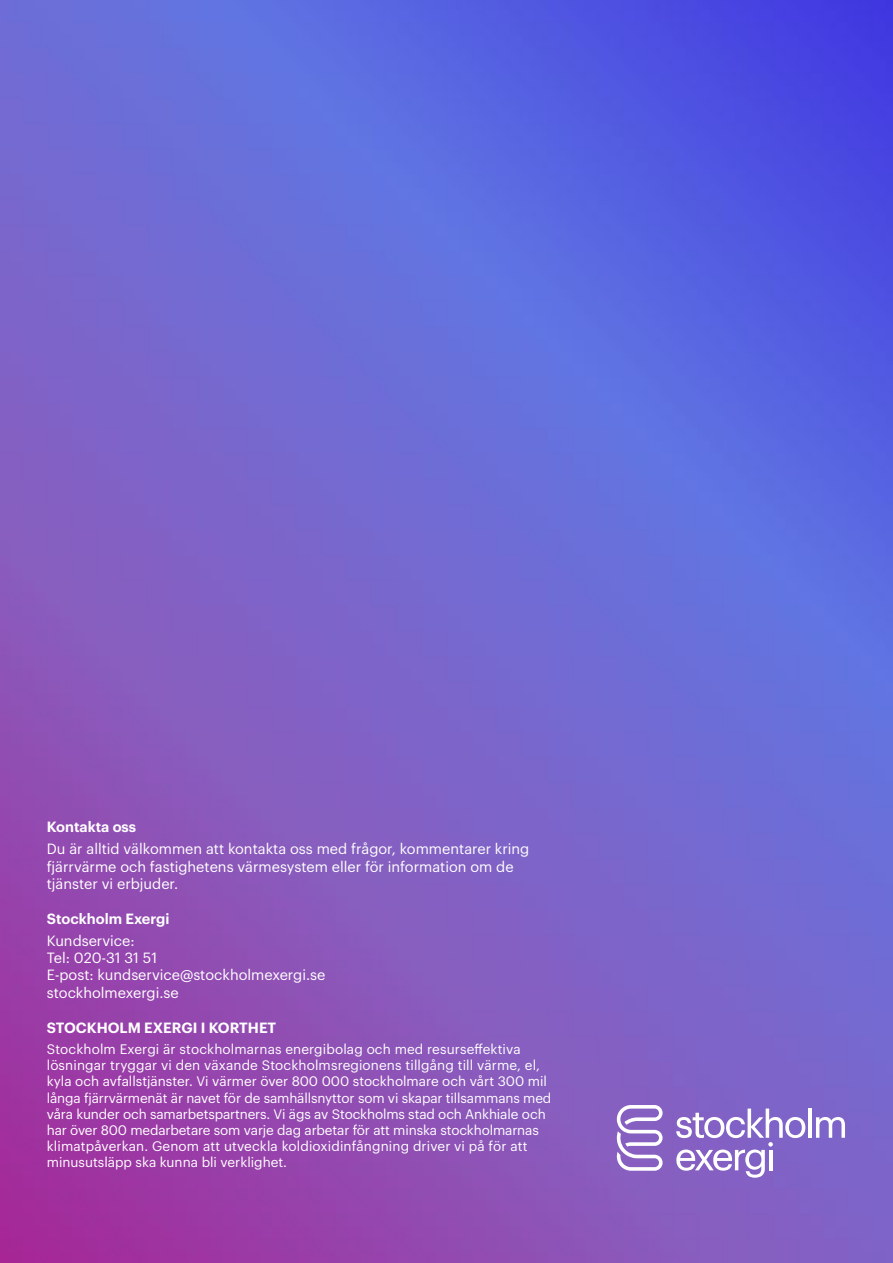
<style>
.page{position:relative;width:893px;height:1263px;background:#fff}
.page>*{position:absolute;margin:0;border:0;box-sizing:border-box;transform-origin:0 0}
.t1{font:14.55px/17.4px "Graphik";color:#fff}
.t2{font:600 14.55px "Graphik";color:#fff}
.t3{font:13.5px/16.2px "Graphik";color:#fff}
</style>
<div class="page">
<img style="left:0;top:0;width:893px;height:1263px">
<svg style="left:816px;top:1117px;width:29px;height:21px"></svg>
<svg style="left:676px;top:1108px;width:129px;height:70px"></svg>
<hr style="left:808px;top:1108px;width:4px;height:30px;background:#fff">
<svg style="left:617px;top:1105px;width:46px;height:66px"></svg>
<p class="t2" style="left:47px;top:816px;width:91px">Kontakta oss</p>
<p class="t1" style="left:47px;top:839px;width:484px">Du är alltid välkommen att kontakta oss med frågor, kommentarer kring fjärrvärme och fastighetens värmesystem eller för information om de tjänster vi erbjuder.</p>
<p class="t2" style="left:47px;top:907px;width:124px">Stockholm Exergi</p>
<p class="t1" style="left:47px;top:930px;width:280px">Kundservice:<br>Tel: 020-31 31 51<br>E-post: kundservice@stockholmexergi.se stockholmexergi.se</p>
<p class="t2" style="left:47px;top:1016px;width:231px">STOCKHOLM EXERGI I KORTHET</p>
<p class="t3" style="left:47px;top:1040px;width:506px">Stockholm Exergi är stockholmarnas energibolag och med resurseffektiva lösningar tryggar vi den växande Stockholmsregionens tillgång till värme, el, kyla och avfallstjänster. Vi värmer över 800 000 stockholmare och vårt 300 mil långa fjärrvärmenät är navet för de samhällsnyttor som vi skapar tillsammans med våra kunder och samarbetspartners. Vi ägs av Stockholms stad och Ankhiale och har över 800 medarbetare som varje dag arbetar för att minska stockholmarnas klimatpåverkan. Genom att utveckla koldioxidinfångning driver vi på för att minusutsläpp ska kunna bli verklighet.</p>
</div>
